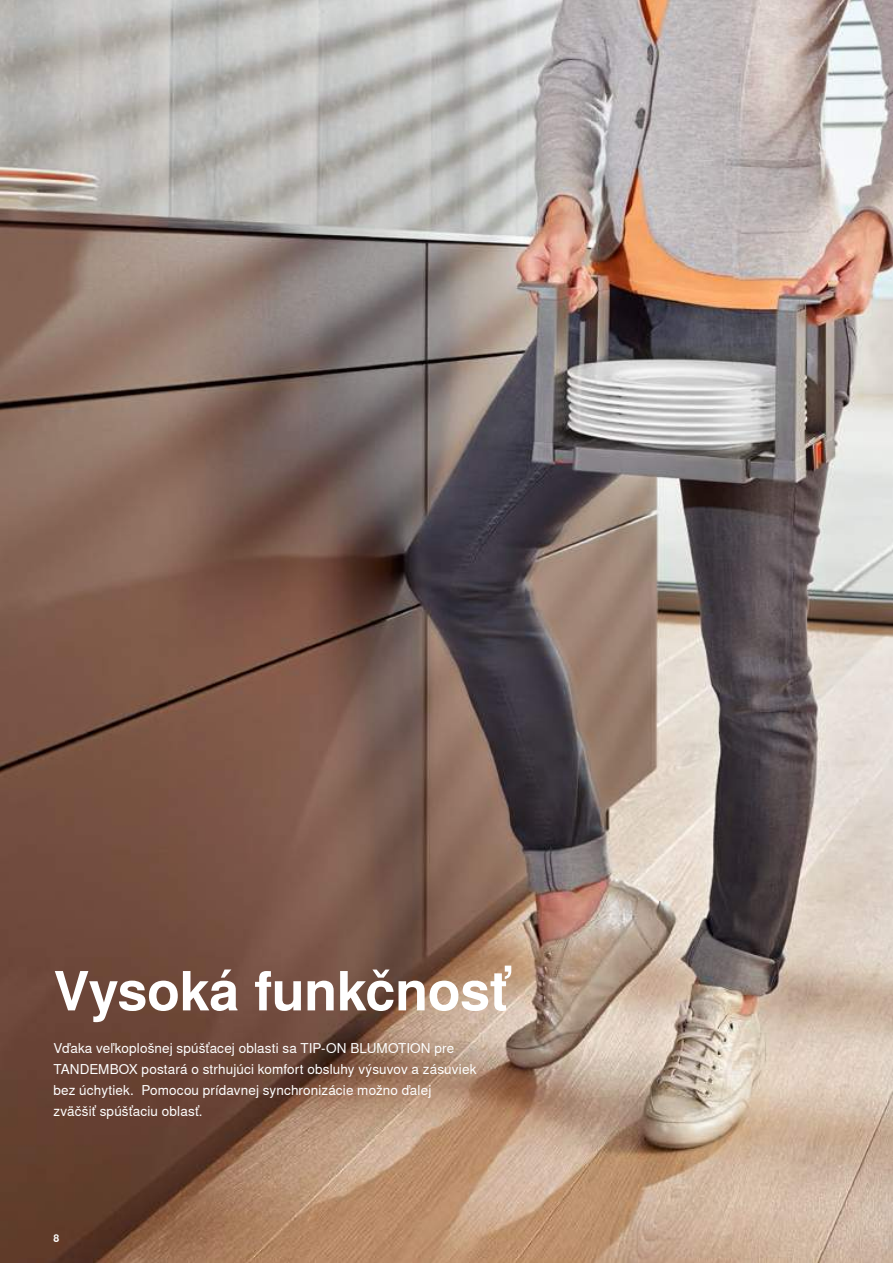
<style>
.page{position:relative;width:893px;height:1263px;background:#fff}
.page>*{position:absolute;margin:0;border:0;box-sizing:border-box;transform-origin:0 0}
.t1{font:700 54px "Nimbus Sans Global";letter-spacing:-.01em;color:#fff}
.t2{font:13.5px/21px "Nimbus Sans Global";letter-spacing:.01em;color:#fff}
.t3{font:700 10.5px "Nimbus Sans Global";color:#fff}
</style>
<div class="page">
<img style="left:0;top:0;width:893px;height:1263px">
<h1 class="t1" style="left:54px;top:960px;width:458px">Vysoká funkčnosť</h1>
<p class="t2" style="left:54px;top:1037px;width:424px">Vďaka veľkoplošnej spúšťacej oblasti sa TIP-ON BLUMOTION pre TANDEMBOX postará o strhujúci komfort obsluhy výsuvov a zásuviek bez úchytiek. Pomocou prídavnej synchronizácie možno ďalej zväčšiť spúšťaciu oblasť.</p>
<p class="t3" style="left:54px;top:1232px;width:7px">8</p>
</div>
